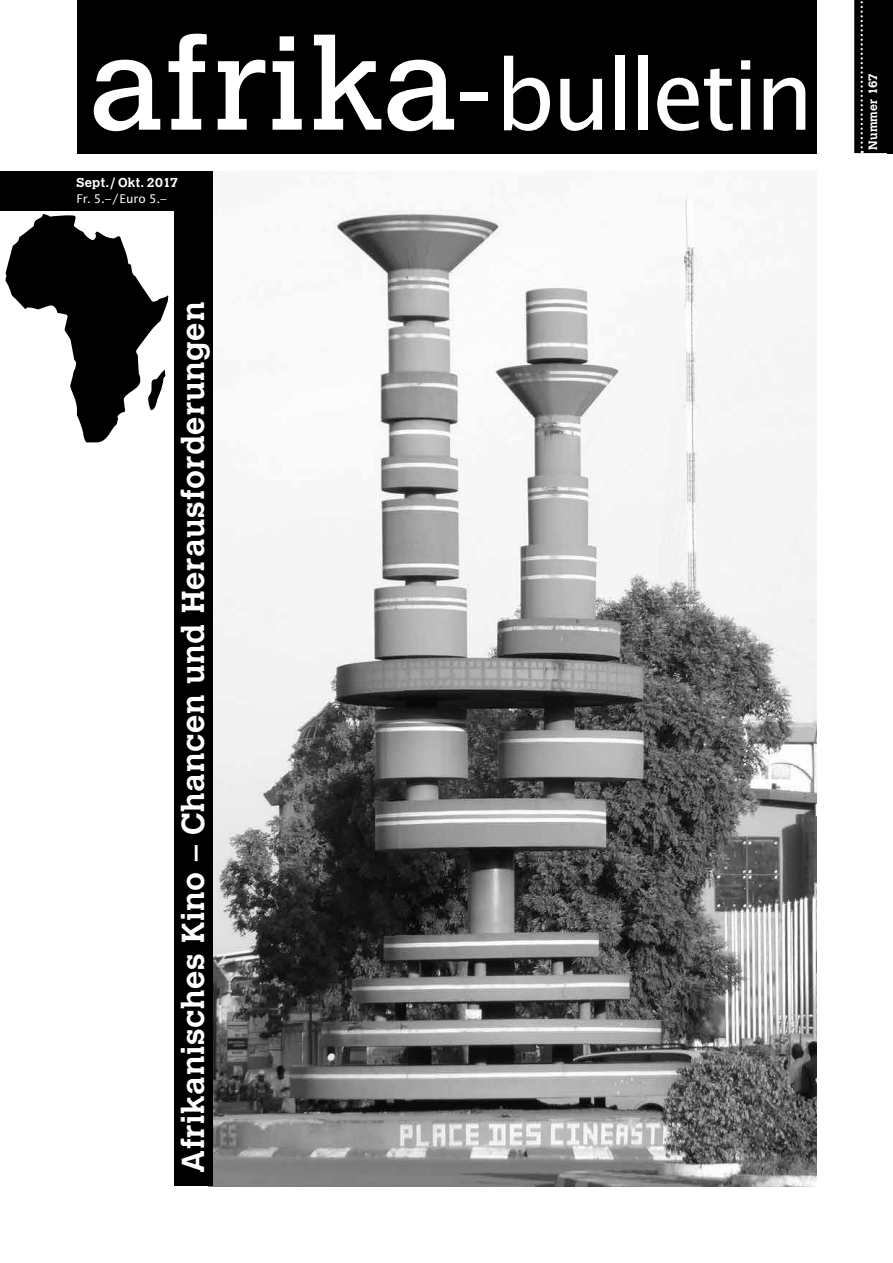
<style>
.page{position:relative;width:893px;height:1263px;background:#fff}
.page>*{position:absolute;margin:0;border:0;box-sizing:border-box;transform-origin:0 0}
.t1{font:96px "Lucida Sans";letter-spacing:-.05em;color:#fff}
.t2{font:700 31.5px "Calvert";letter-spacing:.025em;color:#fff}
.t3{font:700 12.75px "Calvert";letter-spacing:.025em;color:#fff}
.t4{font:12px "Lucida Sans";letter-spacing:.005em;color:#fff}
.t5{font:700 12px "Calvert";letter-spacing:.02em;color:#fff}
.s1{font-family:"Calvert";font-size:127.5px}
.s2{font-family:"Calvert";font-weight:300;font-size:124.5px}
</style>
<div class="page">
<img style="left:213px;top:198px;width:603px;height:988px">
<div style="left:77px;top:0;width:739px;height:153px;background:#000"></div>
<svg style="left:5px;top:214px;width:164px;height:229px"></svg>
<div style="left:854px;top:0;width:39px;height:153px;background:#000"></div>
<svg style="left:860px;top:1px;width:3px;height:152px"></svg>
<div style="left:174px;top:171px;width:39px;height:1015px;background:#000"></div>
<div style="left:0;top:171px;width:213px;height:40px;background:#000"></div>
<h1 class="t1" style="left:89px;top:36px;width:727px"><span class="s1">afrika</span><span class="s2">-</span>bulletin</h1>
<p class="t3" style="left:77px;top:174px;width:103px">Sept./ Okt. 2017</p>
<p class="t4" style="left:77px;top:192px;width:91px">Fr. 5.–/Euro 5.–</p>
<p class="t2" style="left:173px;top:1173px;width:873px;rotate:-90deg">Afrikanisches Kino – Chancen und Herausforderungen</p>
<p class="t5" style="left:865px;top:150px;width:78px;rotate:-90deg">Nummer 167</p>
</div>
